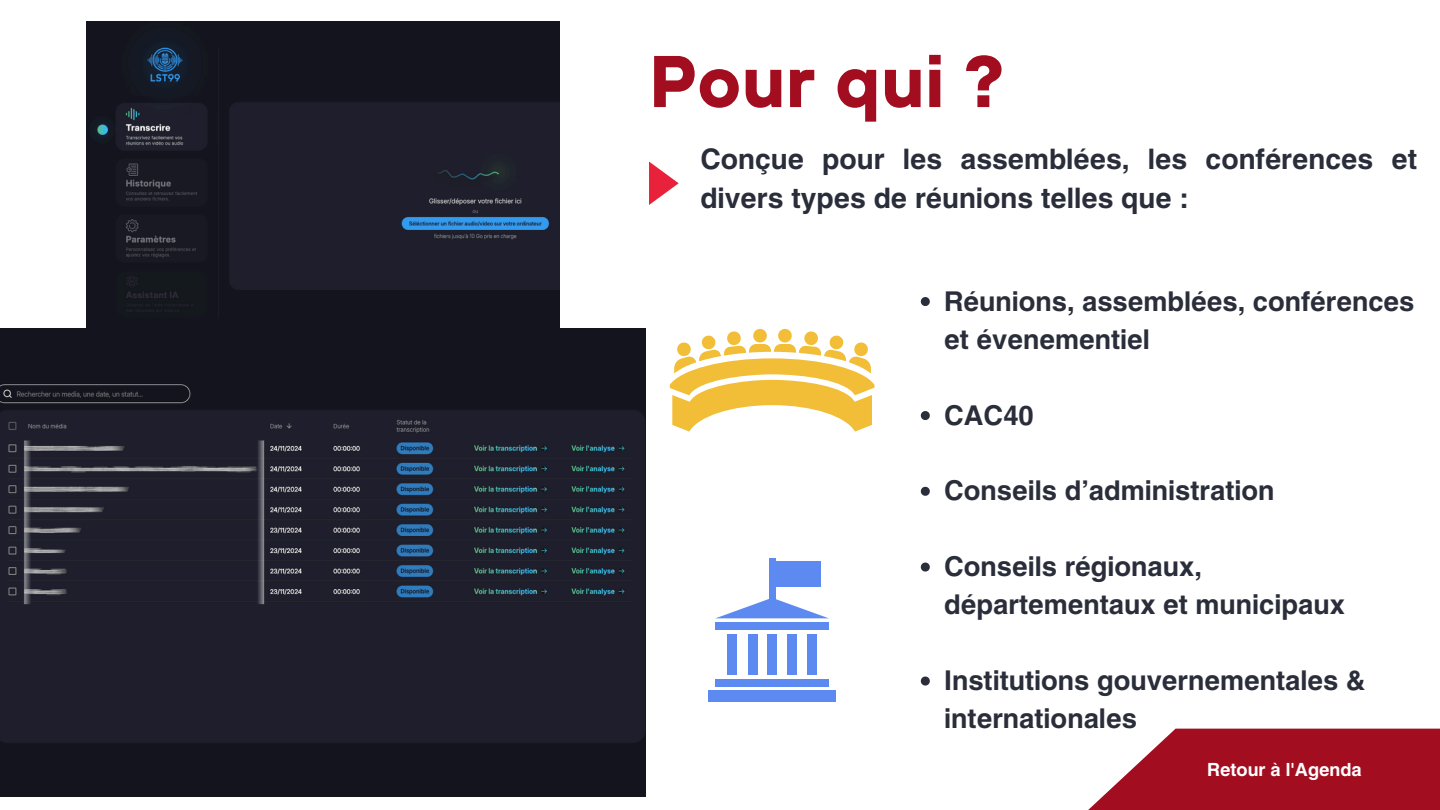
<style>
.page{position:relative;width:1440px;height:810px;background:#fff}
.page>*{position:absolute;margin:0;border:0;box-sizing:border-box;transform-origin:0 0}
.t1{font:700 73px "TT Hoves";color:#a20e20}
.t2{font:700 28px/39px "Helios";color:#2a2e3a}
.t3{font:700 27px/38.2px "Helios";color:#2a2e3a}
.t4{font:700 18px "Helios";color:#fff}
</style>
<div class="page">
<svg style="left:1088px;top:729px;width:352px;height:81px;background:#ad2b3b"></svg>
<svg style="left:649px;top:162px;width:30px;height:43px"></svg>
<div style="left:708px;top:690px;width:128px;height:11px;background:#5d8af0"></div>
<div style="left:715px;top:679px;width:114px;height:8px;background:#5d8af0"></div>
<div style="left:715px;top:622px;width:114px;height:8px;background:#5d8af0"></div>
<div style="left:727px;top:634px;width:10px;height:41px;background:#5d8af0"></div>
<div style="left:748px;top:634px;width:10px;height:41px;background:#5d8af0"></div>
<div style="left:807px;top:634px;width:10px;height:41px;background:#5d8af0"></div>
<div style="left:787px;top:634px;width:10px;height:41px;background:#5d8af0"></div>
<div style="left:767px;top:634px;width:10px;height:41px;background:#5d8af0"></div>
<svg style="left:716px;top:599px;width:112px;height:19px"></svg>
<div style="left:769px;top:558px;width:7px;height:57px;background:#5d8af0"></div>
<div style="left:773px;top:561px;width:48px;height:26px;background:#5d8af0"></div>
<svg style="left:670px;top:329px;width:204px;height:103px"></svg>
<img style="left:0;top:329px;width:646px;height:467px">
<img style="left:86px;top:21px;width:474px;height:308px">
<svg style="left:921px;top:297px;width:9px;height:9px"></svg>
<svg style="left:921px;top:411px;width:9px;height:9px"></svg>
<svg style="left:921px;top:487px;width:9px;height:9px"></svg>
<svg style="left:921px;top:563px;width:9px;height:9px"></svg>
<svg style="left:921px;top:677px;width:9px;height:9px"></svg>
<p class="t1" style="left:649px;top:34px;width:356px">Pour qui ?</p>
<p class="t2" style="left:700px;top:139px;width:718px">Conçue pour les assemblées, les conférences et divers types de réunions telles que :</p>
<h1 class="t3" style="left:944px;top:281px;width:472px">Réunions, assemblées, conférences et évenementiel</h1>
<p class="t3" style="left:944px;top:395px;width:91px">CAC40</p>
<p class="t3" style="left:944px;top:471px;width:332px">Conseils d’administration</p>
<p class="t3" style="left:944px;top:547px;width:402px">Conseils régionaux, départementaux et municipaux</p>
<p class="t3" style="left:944px;top:661px;width:423px">Institutions gouvernementales &amp; internationales</p>
<p class="t4" style="left:1207px;top:758px;width:156px">Retour à l'Agenda</p>
</div>
